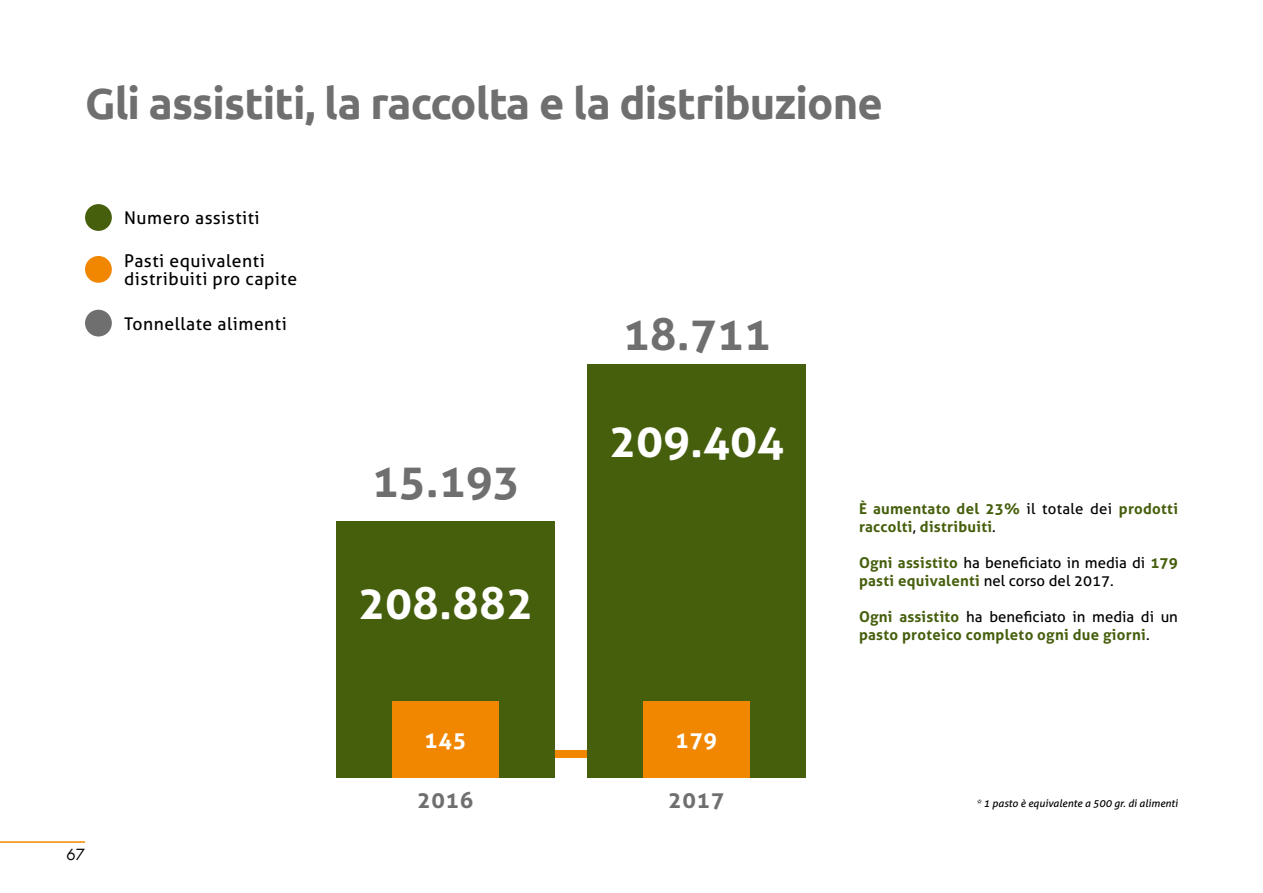
<style>
.page{position:relative;width:1263px;height:893px;background:#fff}
.page>*{position:absolute;margin:0;border:0;box-sizing:border-box;transform-origin:0 0}
.t1{font:700 45px "Aller";color:#fff}
.t2{font:700 45px "Aller";color:#706f6f}
.t3{font:700 43.5px "Ubuntu";letter-spacing:-.02em;color:#706f6f}
.t4{font:700 22.5px "Aller";letter-spacing:.03em;color:#706f6f}
.t5{font:700 22.5px "Aller";letter-spacing:.03em;color:#fff}
.t6{font:17.55px/17.5px "Aller";letter-spacing:.03em;color:#000}
.t7{font:700 15px/18px "Aller";letter-spacing:.02em;color:#465f0d}
.t8{font:15px/18px "Aller";color:#000}
.t9{font:15px "Futura LT";color:#000}
.t10{font:italic 10.5px "Aller";color:#000}
.s1{font-weight:400;color:#000}
.s2{font-weight:700;color:#465f0d}
</style>
<div class="page">
<div style="left:85px;top:204px;width:27px;height:27px;background:#465f0d;border-radius:50%"></div>
<div style="left:85px;top:256px;width:27px;height:27px;background:#f18700;border-radius:50%"></div>
<div style="left:85px;top:310px;width:27px;height:26px;background:#706f6f;border-radius:50%"></div>
<div style="left:392px;top:750px;width:357px;height:7px;background:#f18700"></div>
<div style="left:587px;top:364px;width:218px;height:414px;background:#465f0d"></div>
<div style="left:336px;top:522px;width:218px;height:256px;background:#465f0d"></div>
<div style="left:392px;top:702px;width:106px;height:76px;background:#f18700"></div>
<div style="left:643px;top:702px;width:106px;height:76px;background:#f18700"></div>
<hr style="left:0;top:841px;width:85px;height:2px;background:#f18700">
<h2 class="t3" style="left:85px;top:77px;width:799px">Gli assistiti, la raccolta e la distribuzione</h2>
<p class="t6" style="left:124px;top:209px;width:137px">Numero assistiti</p>
<p class="t6" style="left:124px;top:252px;width:174px">Pasti equivalenti distribuiti pro capite</p>
<p class="t6" style="left:124px;top:315px;width:164px">Tonnellate alimenti</p>
<p class="t9" style="left:67px;top:845px;width:20px">67</p>
<h1 class="t2" style="left:623px;top:306px;width:150px">18.711</h1>
<h1 class="t2" style="left:372px;top:453px;width:150px">15.193</h1>
<h1 class="t1" style="left:358px;top:576px;width:177px">208.882</h1>
<h1 class="t1" style="left:609px;top:413px;width:177px">209.404</h1>
<h3 class="t5" style="left:424px;top:726px;width:43px">145</h3>
<h3 class="t5" style="left:675px;top:726px;width:43px">179</h3>
<h3 class="t4" style="left:417px;top:786px;width:58px">2016</h3>
<h3 class="t4" style="left:668px;top:786px;width:58px">2017</h3>
<p class="t7" style="left:859px;top:499px;width:320px">È aumentato del 23% <span class="s1">il totale dei</span> prodotti raccolti<span class="s1">,</span> distribuiti<span class="s1">.</span></p>
<p class="t8" style="left:859px;top:553px;width:320px"><span class="s2">Ogni assistito</span> ha beneficiato in media di <span class="s2">179 pasti equivalenti</span> nel corso del 2017.</p>
<p class="t7" style="left:859px;top:607px;width:320px">Ogni assistito <span class="s1">ha beneficiato in media di un </span>pasto proteico completo ogni due giorni<span class="s1">.</span></p>
<p class="t10" style="left:976px;top:797px;width:203px">* 1 pasto è equivalente a 500 gr. di alimenti</p>
</div>
